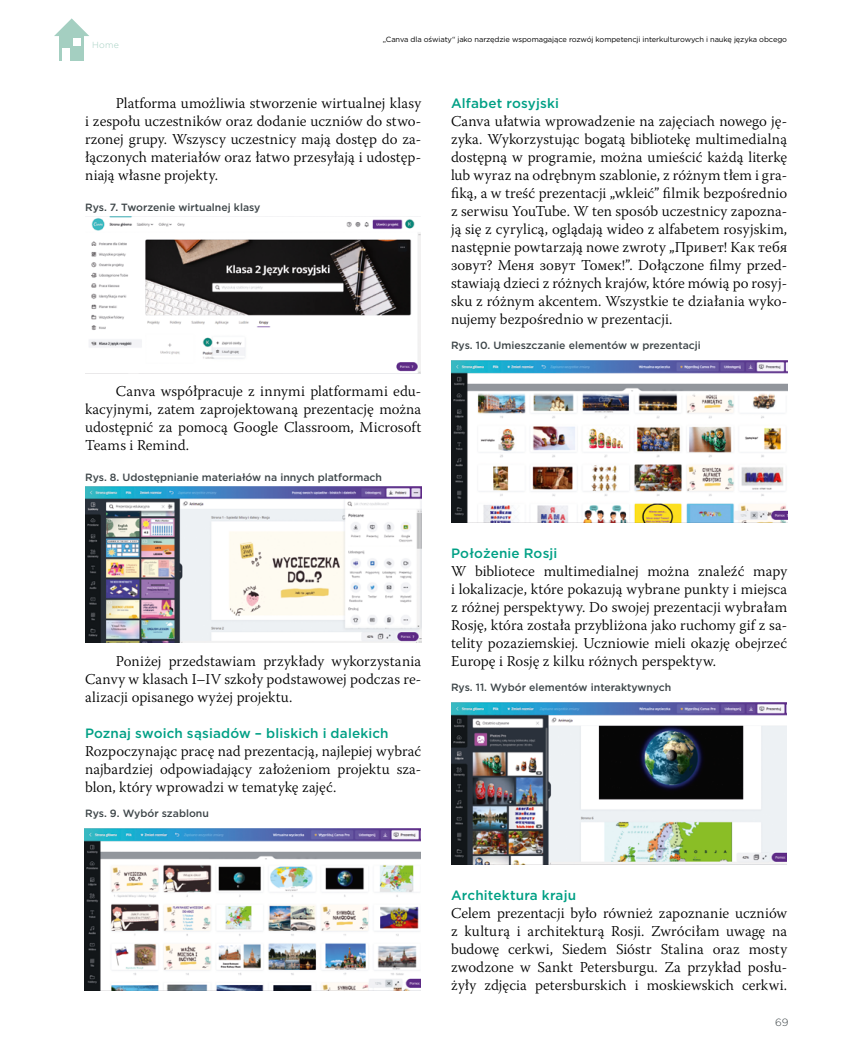
<style>
.page{position:relative;width:851px;height:1063px;background:#fff}
.page>*{position:absolute;margin:0;border:0;box-sizing:border-box;transform-origin:0 0}
.t1{font:300 15px/18px "Warnock Pro";color:#000;text-align:justify}
.t2{font:500 13.5px "Gotham";letter-spacing:.01em;color:#00a085}
.t3{font:500 10.5px "Gotham";color:#3d4548}
.t4{font:300 10.5px "Gotham";color:#3d4548}
.t5{font:300 8.85px "Gotham";color:#a4cfc1}
.t6{font:7.5px "Gotham";letter-spacing:-.01em;color:#000}
</style>
<div class="page">
<div style="left:59px;top:36px;width:25px;height:25px;background:#a4cfc1"></div>
<svg style="left:54px;top:18px;width:35px;height:18px"></svg>
<div style="left:73px;top:38px;width:7px;height:8px;background:#fff"></div>
<div style="left:62px;top:48px;width:8px;height:12px;background:#fff"></div>
<img style="left:85px;top:216px;width:335px;height:158px">
<img style="left:85px;top:486px;width:336px;height:157px">
<img style="left:85px;top:828px;width:336px;height:162px">
<img style="left:451px;top:360px;width:336px;height:162px">
<img style="left:451px;top:702px;width:335px;height:162px">
<p class="t5" style="left:92px;top:39px;width:28px">Home</p>
<p class="t6" style="left:383px;top:35px;width:405px">„Canva dla oświaty“ jako narzędzie wspomagające rozwój kompetencji interkulturowych i naukę języka obcego</p>
<p class="t1" style="left:85px;top:94px;width:337px;text-indent:31px">Platforma umożliwia stworzenie wirtualnej klasy i zespołu uczestników oraz dodanie uczniów do stwo&shy;rzonej grupy. Wszyscy uczestnicy mają dostęp do za&shy;łączonych materiałów oraz łatwo przesyłają i udostęp&shy;niają własne projekty.</p>
<p class="t3" style="left:85px;top:200px;width:177px">Rys. 7. Tworzenie wirtualnej klasy</p>
<p class="t1" style="left:85px;top:382px;width:337px;text-indent:31px">Canva współpracuje z innymi platformami edu&shy;kacyjnymi, zatem zaprojektowaną prezentację można udostępnić za pomocą Google Classroom, Microsoft Teams i Remind.</p>
<p class="t3" style="left:85px;top:470px;width:298px">Rys. 8. Udostępnianie materiałów na innych platformach</p>
<p class="t1" style="left:85px;top:652px;width:337px;text-indent:31px">Poniżej przedstawiam przykłady wykorzystania Canvy w klasach I–IV szkoły podstawowej podczas re&shy;alizacji opisanego wyżej projektu.</p>
<p class="t2" style="left:85px;top:724px;width:305px">Poznaj swoich sąsiadów – bliskich i dalekich</p>
<p class="t1" style="left:85px;top:742px;width:337px">Rozpoczynając pracę nad prezentacją, najlepiej wybrać najbardziej odpowiadający założeniom projektu sza&shy;blon, który wprowadzi w tematykę zajęć.</p>
<p class="t3" style="left:85px;top:807px;width:125px">Rys. 9. Wybór szablonu</p>
<p class="t2" style="left:451px;top:94px;width:109px">Alfabet rosyjski</p>
<p class="t1" style="left:451px;top:112px;width:337px">Canva ułatwia wprowadzenie na zajęciach nowego ję&shy;zyka. Wykorzystując bogatą bibliotekę multimedialną dostępną w programie, można umieścić każdą literkę lub wyraz na odrębnym szablonie, z różnym tłem i gra&shy;fiką, a w treść prezentacji „wkleić” filmik bezpośrednio z serwisu YouTube. W ten sposób uczestnicy zapozna&shy;ją się z cyrylicą, oglądają wideo z alfabetem rosyjskim, następnie powtarzają nowe zwroty „Привет! Как тебя зовут? Меня зовут Томек!”. Dołączone filmy przed&shy;stawiają dzieci z różnych krajów, które mówią po rosyj&shy;sku z różnym akcentem. Wszystkie te działania wyko&shy;nujemy bezpośrednio w prezentacji.</p>
<p class="t3" style="left:451px;top:339px;width:251px">Rys. 10. Umieszczanie elementów w prezentacji</p>
<p class="t2" style="left:451px;top:544px;width:108px">Położenie Rosji</p>
<p class="t1" style="left:451px;top:562px;width:337px">W bibliotece multimedialnej można znaleźć mapy i lokalizacje, które pokazują wybrane punkty i miejsca z różnej perspektywy. Do swojej prezentacji wybrałam Rosję, która została przybliżona jako ruchomy gif z sa&shy;telity pozaziemskiej. Uczniowie mieli okazję obejrzeć Europę i Rosję z kilku różnych perspektyw.</p>
<p class="t3" style="left:451px;top:681px;width:222px">Rys. 11. Wybór elementów interaktywnych</p>
<p class="t2" style="left:451px;top:886px;width:127px">Architektura kraju</p>
<p class="t1" style="left:451px;top:904px;width:337px">Celem prezentacji było również zapoznanie uczniów z kulturą i architekturą Rosji. Zwróciłam uwagę na budowę cerkwi, Siedem Sióstr Stalina oraz mosty zwodzone w Sankt Petersburgu. Za przykład posłu&shy;żyły zdjęcia petersburskich i moskiewskich cerkwi.</p>
<p class="t4" style="left:775px;top:1016px;width:15px">69</p>
</div>
